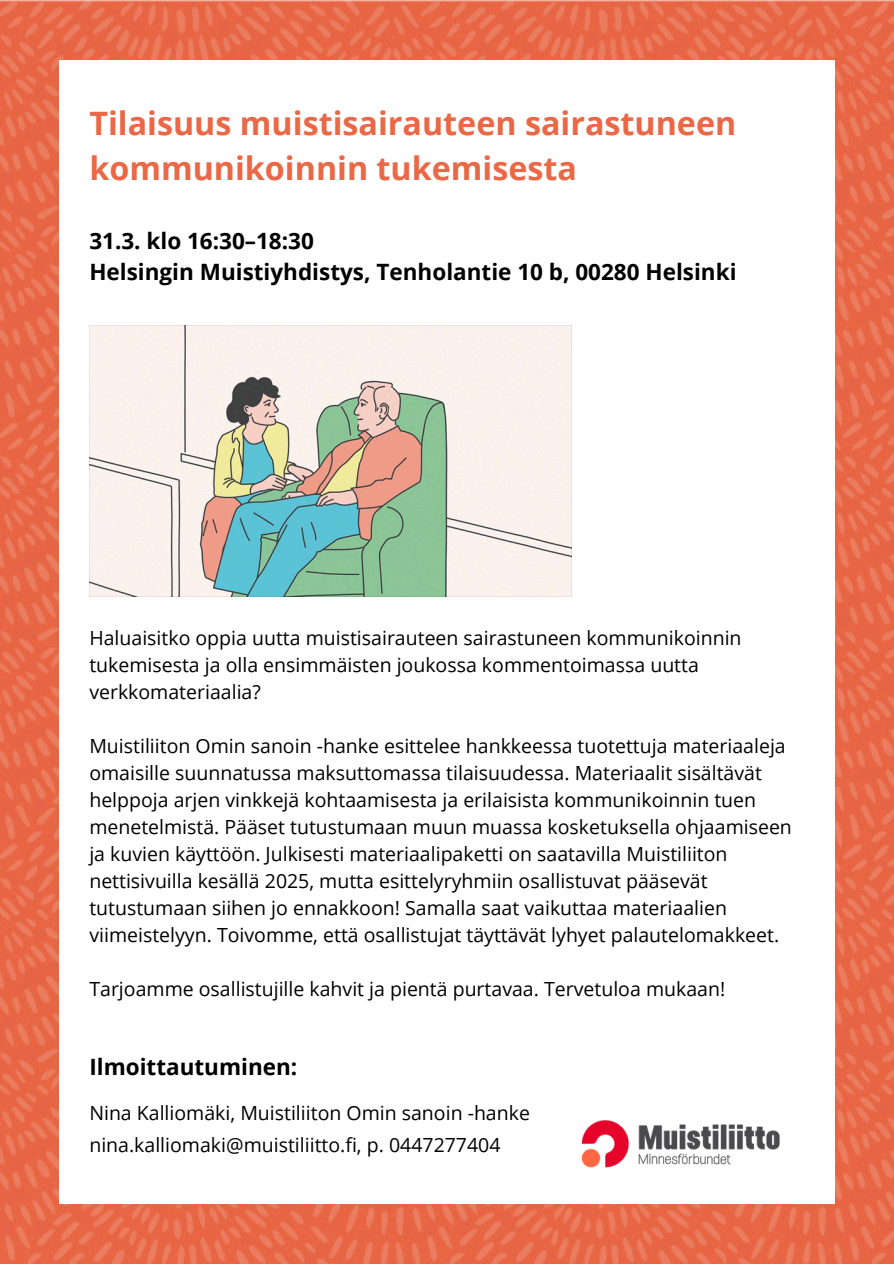
<style>
.page{position:relative;width:894px;height:1264px;background:#fff}
.page>*{position:absolute;margin:0;border:0;box-sizing:border-box;transform-origin:0 0}
.t1{font:700 32.25px/45px "Open Sans";color:#ea6846}
.t2{font:700 22.5px/31.5px "Open Sans";color:#000}
.t3{font:19.5px/27px "Open Sans";color:#000}
</style>
<div class="page">
<img style="left:0;top:0;width:893px;height:1263px">
<div style="left:59px;top:60px;width:775px;height:1143px;background:#fff"></div>
<img style="left:89px;top:325px;width:482px;height:271px">
<img style="left:581px;top:1120px;width:199px;height:48px">
<p class="t1" style="left:89px;top:100px;width:648px">Tilaisuus muistisairauteen sairastuneen kommunikoinnin tukemisesta</p>
<p class="t2" style="left:89px;top:224px;width:648px">31.3. klo 16:30–18:30<br>Helsingin Muistiyhdistys, Tenholantie 10 b, 00280 Helsinki</p>
<p class="t3" style="left:89px;top:623px;width:653px">Haluaisitko oppia uutta muistisairauteen sairastuneen kommunikoinnin tukemisesta ja olla ensimmäisten joukossa kommentoimassa uutta verkkomateriaalia?</p>
<p class="t3" style="left:89px;top:731px;width:703px">Muistiliiton Omin sanoin -hanke esittelee hankkeessa tuotettuja materiaaleja omaisille suunnatussa maksuttomassa tilaisuudessa. Materiaalit sisältävät helppoja arjen vinkkejä kohtaamisesta ja erilaisista kommunikoinnin tuen menetelmistä. Pääset tutustumaan muun muassa kosketuksella ohjaamiseen ja kuvien käyttöön. Julkisesti materiaalipaketti on saatavilla Muistiliiton nettisivuilla kesällä 2025, mutta esittelyryhmiin osallistuvat pääsevät tutustumaan siihen jo ennakkoon! Samalla saat vaikuttaa materiaalien viimeistelyyn. Toivomme, että osallistujat täyttävät lyhyet palautelomakkeet.</p>
<p class="t3" style="left:89px;top:974px;width:637px">Tarjoamme osallistujille kahvit ja pientä purtavaa. Tervetuloa mukaan!</p>
<p class="t2" style="left:89px;top:1050px;width:209px">Ilmoittautuminen:</p>
<h2 class="t3" style="left:89px;top:1098px;width:442px">Nina Kalliomäki, Muistiliiton Omin sanoin -hanke</h2>
<p class="t3" style="left:89px;top:1131px;width:412px">nina.kalliomaki@muistiliitto.fi, p. 0447277404</p>
</div>
